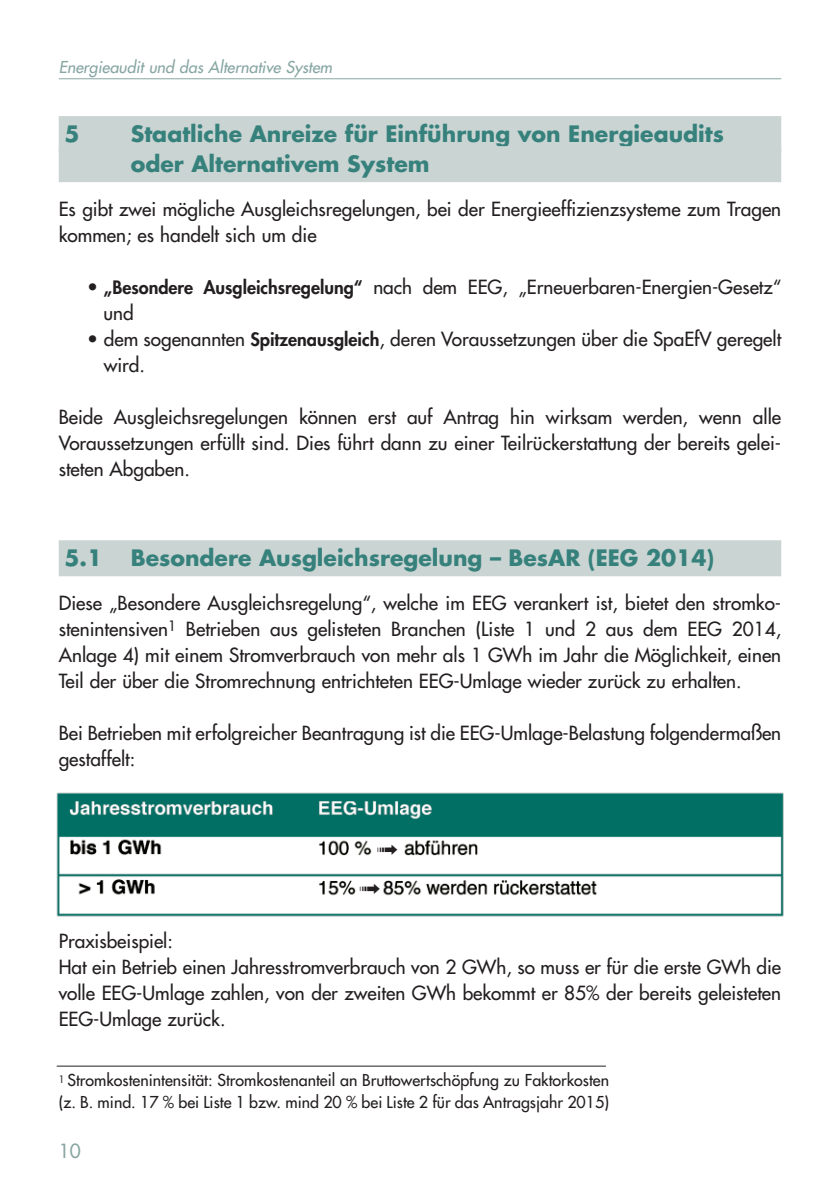
<style>
.page{position:relative;width:840px;height:1191px;background:#fff}
.page>*{position:absolute;margin:0;border:0;box-sizing:border-box;transform-origin:0 0}
.t1{font:26px "Zapf Dingbats ITC";color:#231f20}
.t2{font:700 22px/30px "Futura";color:#37817c}
.t3{font:19px/26px "Futura";color:#231f20}
.t4{font:19px "Futura";color:#87a6a2}
.t5{font:16px/22px "Futura";color:#231f20}
.t6{font:italic 16px "Futura";color:#87a6a2}
.s1{font-weight:800;font-size:18px}
</style>
<div class="page">
<hr style="left:59px;top:78px;width:721px;height:1px;background:#87a6a2">
<div style="left:59px;top:116px;width:721px;height:36px;background:#cad4d3"></div>
<div style="left:59px;top:146px;width:721px;height:36px;background:#cad4d3"></div>
<div style="left:59px;top:540px;width:721px;height:36px;background:#cad4d3"></div>
<img style="left:56px;top:792px;width:728px;height:125px">
<hr style="left:57px;top:1065px;width:548px;height:1px;background:#231f20">
<svg style="left:360px;top:883px;width:19px;height:10px"></svg>
<svg style="left:377px;top:844px;width:20px;height:10px"></svg>
<p class="t6" style="left:59px;top:59px;width:275px">Energieaudit und das Alternative System</p>
<p class="t2" style="left:64px;top:120px;width:17px">5</p>
<p class="t2" style="left:131px;top:120px;width:594px">Staatliche Anreize für Einführung von Energieaudits oder Alternativem System</p>
<p class="t3" style="left:59px;top:197px;width:723px">Es gibt zwei mögliche Ausgleichsregelungen, bei der Energieeffizienzsysteme zum Tragen kommen; es handelt sich um die</p>
<p class="t3" style="left:103px;top:275px;width:678px;text-indent:-16px">• <span class="s1">„Besondere Ausgleichsregelung“</span> nach dem EEG, „Erneuerbaren-Energien-Gesetz“ und</p>
<p class="t3" style="left:104px;top:327px;width:678px;text-indent:-17px">• dem sogenannten <span class="s1">Spitzenausgleich</span>, deren Voraussetzungen über die SpaEfV geregelt wird.</p>
<p class="t3" style="left:59px;top:405px;width:723px;text-align:justify">Beide Ausgleichsregelungen können erst auf Antrag hin wirksam werden, wenn alle Voraussetzungen erfüllt sind. Dies führt dann zu einer Teilrückerstattung der bereits gelei&shy;steten Abgaben.</p>
<p class="t2" style="left:64px;top:544px;width:39px">5.1</p>
<p class="t2" style="left:131px;top:544px;width:584px">Besondere Ausgleichsregelung – BesAR (EEG 2014)</p>
<p class="t3" style="left:59px;top:591px;width:723px;text-align:justify">Diese „Besondere Ausgleichsregelung“, welche im EEG verankert ist, bietet den stromko&shy;stenintensiven<sup>1</sup> Betrieben aus gelisteten Branchen (Liste 1 und 2 aus dem EEG 2014, Anlage 4) mit einem Stromverbrauch von mehr als 1 GWh im Jahr die Möglichkeit, einen Teil der über die Stromrechnung entrichteten EEG-Umlage wieder zurück zu erhalten.</p>
<p class="t3" style="left:59px;top:721px;width:723px">Bei Betrieben mit erfolgreicher Beantragung ist die EEG-Umlage-Belastung folgendermaßen gestaffelt:</p>
<h1 class="t1" style="left:377px;top:837px;width:23px">●</h1>
<h1 class="t1" style="left:359px;top:876px;width:23px">●</h1>
<p class="t3" style="left:59px;top:929px;width:723px">Praxisbeispiel:<br>Hat ein Betrieb einen Jahresstromverbrauch von 2 GWh, so muss er für die erste GWh die volle EEG-Umlage zahlen, von der zweiten GWh bekommt er 85% der bereits geleisteten EEG-Umlage zurück.</p>
<p class="t5" style="left:59px;top:1070px;width:551px"><sup>1</sup> Stromkostenintensität: Stromkostenanteil an Bruttowertschöpfung zu Faktorkosten (z. B. mind. 17 % bei Liste 1 bzw. mind 20 % bei Liste 2 für das Antragsjahr 2015)</p>
<p class="t4" style="left:59px;top:1142px;width:23px">10</p>
</div>
